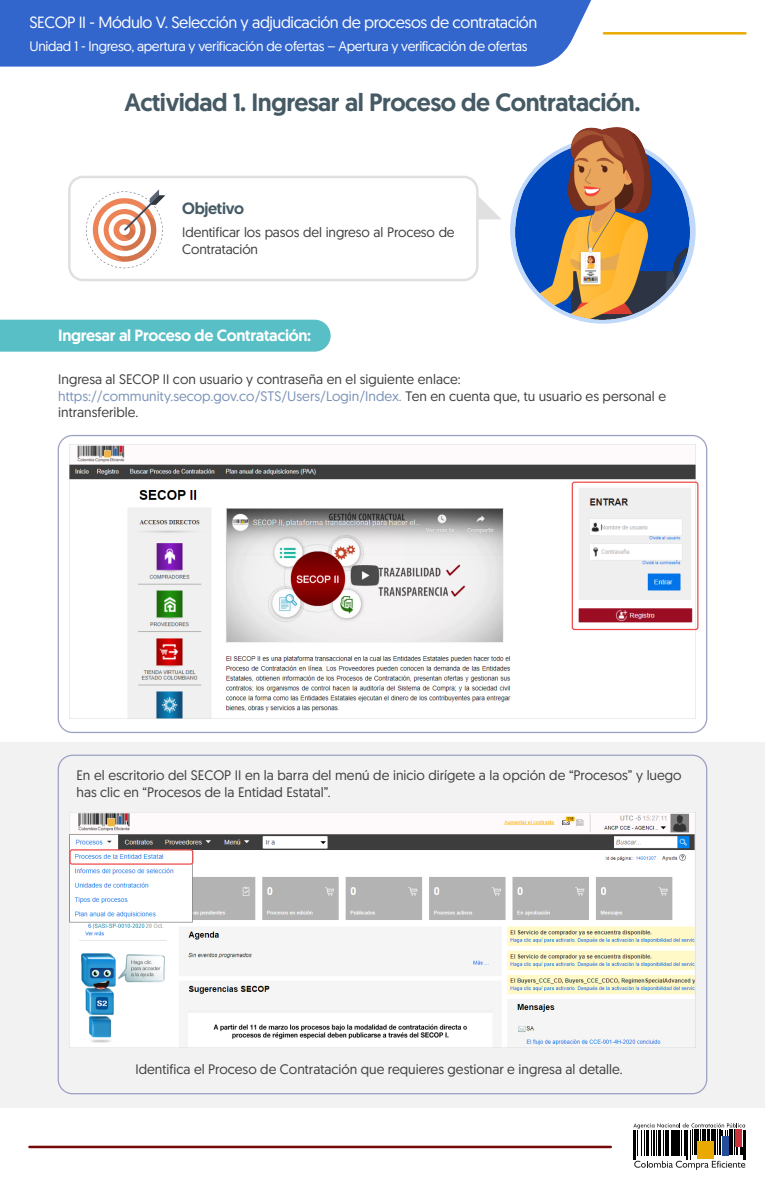
<style>
.page{position:relative;width:765px;height:1182px;background:#fff}
.page>*{position:absolute;margin:0;border:0;box-sizing:border-box;transform-origin:0 0}
.t1{font:500 25px "Geomanist";letter-spacing:-.02em;color:#455a64}
.t2{font:16.25px "Geomanist";letter-spacing:-.025em;color:#fff}
.t3{font:500 16.25px "Geomanist";letter-spacing:-.02em;color:#fff}
.t4{font:500 16.25px "Geomanist";letter-spacing:-.02em;color:#455a64}
.t5{font:13.75px/16.5px "Geomanist";color:#3f3f3f}
.t6{font:13.75px "Geomanist";letter-spacing:-.025em;color:#fff}
.s1{color:#7991b7}
</style>
<div class="page">
<div style="left:0;top:742px;width:765px;height:365px;background:#f2f2f2"></div>
<div style="left:0;top:320px;width:331px;height:31px;background:#58bfc6"></div>
<div style="left:0;top:0;width:591px;height:67px;background:#36c"></div>
<hr style="left:604px;top:32px;width:141px;height:3px;background:#eba904">
<svg style="left:633px;top:1122px;width:112px;height:47px"></svg>
<hr style="left:29px;top:1145px;width:582px;height:3px;background:#74090a">
<svg style="left:510px;top:138px;width:186px;height:186px"></svg>
<img style="left:516px;top:127px;width:174px;height:192px">
<div style="left:68px;top:176px;width:411px;height:105px;border:2px solid #e0e0e0;border-radius:14px"></div>
<svg style="left:477px;top:195px;width:24px;height:24px"></svg>
<svg style="left:86px;top:189px;width:79px;height:79px"></svg>
<img style="left:69px;top:445px;width:627px;height:273px">
<div style="left:572px;top:481px;width:126px;height:149px;border:1px solid #ed4a4a;border-radius:2px"></div>
<img style="left:69px;top:812px;width:627px;height:235px">
<div style="left:69px;top:849px;width:124px;height:15px;border:1px solid #ed4a4a;border-radius:2px"></div>
<p class="t2" style="left:29px;top:12px;width:509px">SECOP II - Módulo V. Selección y adjudicación de procesos de contratación</p>
<p class="t6" style="left:29px;top:37px;width:500px">Unidad 1 - Ingreso, apertura y verificación de ofertas – Apertura y verificación de ofertas</p>
<h1 class="t1" style="left:124px;top:85px;width:518px">Actividad 1. Ingresar al Proceso de Contratación.</h1>
<p class="t4" style="left:182px;top:197px;width:63px">Objetivo</p>
<p class="t5" style="left:182px;top:224px;width:274px">Identificar los pasos del ingreso al Proceso de<br>Contratación</p>
<p class="t3" style="left:58px;top:325px;width:254px">Ingresar al Proceso de Contratación:</p>
<p class="t5" style="left:58px;top:370px;width:609px">Ingresa al SECOP II con usuario y contraseña en el siguiente enlace: <span class="s1">https://community.secop.gov.co/STS/Users/Login/Index.</span> Ten en cuenta que, tu usuario es personal e intransferible.</p>
<p class="t5" style="left:76px;top:767px;width:607px">En el escritorio del SECOP II en la barra del menú de inicio dirígete a la opción de “Procesos” y luego has clic en “Procesos de la Entidad Estatal”.</p>
<p class="t5" style="left:135px;top:1060px;width:489px">Identifica el Proceso de Contratación que requieres gestionar e ingresa al detalle.</p>
</div>
